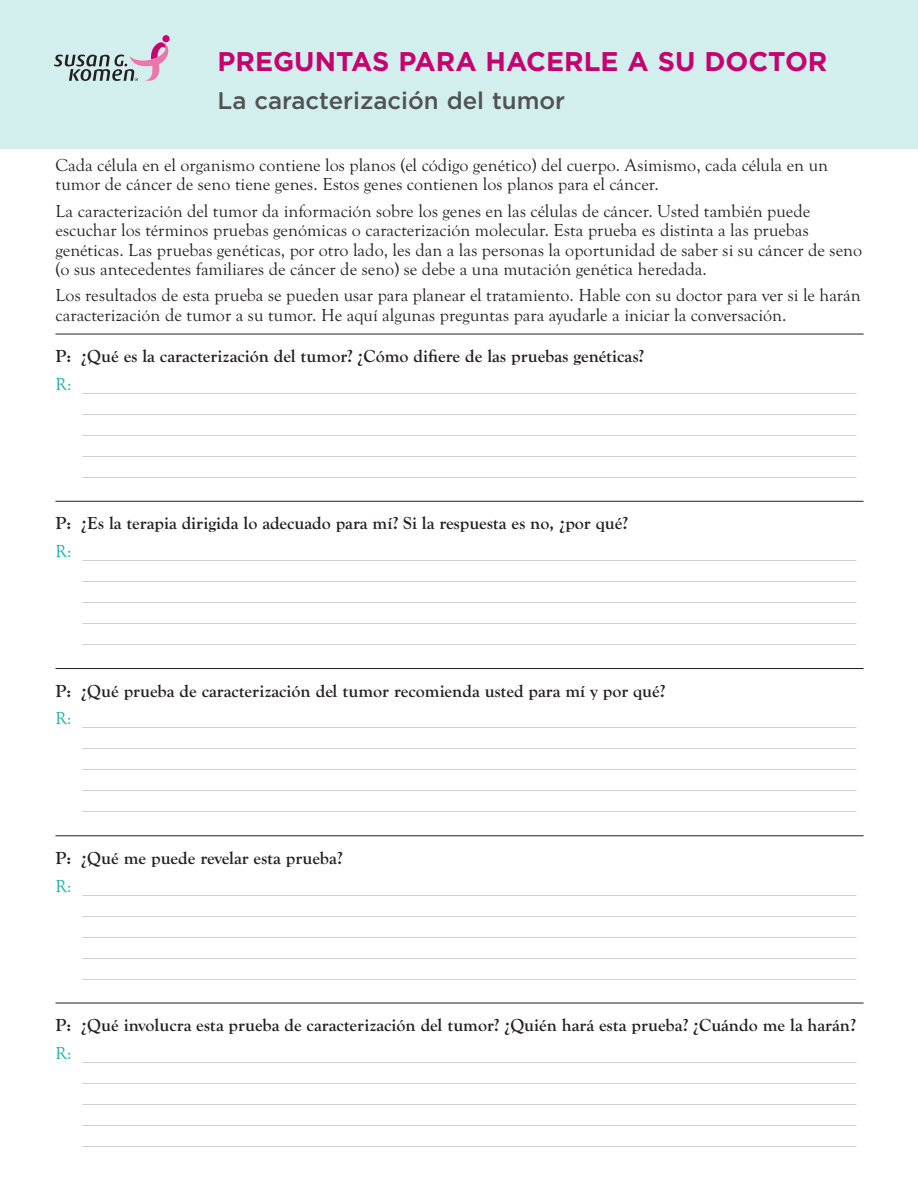
<style>
.page{position:relative;width:918px;height:1188px;background:#fff}
.page>*{position:absolute;margin:0;border:0;box-sizing:border-box;transform-origin:0 0}
.t1{font:700 27px "Gotham";color:#c60170}
.N_title{font:500 24px "Gotham";color:#515353}
.N_question{font:18px "Times New Roman";color:#bfbebe}
.t2{font:18px/19.5px "Goudy Old Sty";color:#231f20}
.N_question-2{font:700 18px "Goudy Old Sty";color:#231f20}
.s1{font-family:"Goudy Old Sty";color:#1fafa4}
</style>
<div class="page">
<hr style="left:56px;top:334px;width:808px;height:1px;background:#231f20">
<hr style="left:56px;top:501px;width:808px;height:1px;background:#231f20">
<hr style="left:56px;top:668px;width:808px;height:1px;background:#231f20">
<hr style="left:56px;top:835px;width:808px;height:1px;background:#231f20">
<hr style="left:56px;top:1003px;width:808px;height:1px;background:#231f20">
<div style="left:0;top:0;width:918px;height:149px;background:#d3efed"></div>
<svg style="left:54px;top:35px;width:116px;height:46px"></svg>
<p class="t1" style="left:218px;top:46px;width:611px">PREGUNTAS PARA HACERLE A SU DOCTOR</p>
<p class="N_title" style="left:218px;top:87px;width:349px">La caracterización del tumor</p>
<p class="t2" style="left:56px;top:156px;width:774px">Cada célula en el organismo contiene los planos (el código genético) del cuerpo. Asimismo, cada célula en un tumor de cáncer de seno tiene genes. Estos genes contienen los planos para el cáncer.</p>
<p class="t2" style="left:56px;top:201px;width:808px">La caracterización del tumor da información sobre los genes en las células de cáncer. Usted también puede escuchar los términos pruebas genómicas o caracterización molecular. Esta prueba es distinta a las pruebas genéticas. Las pruebas genéticas, por otro lado, les dan a las personas la oportunidad de saber si su cáncer de seno (o sus antecedentes familiares de cáncer de seno) se debe a una mutación genética heredada.</p>
<p class="t2" style="left:56px;top:286px;width:807px">Los resultados de esta prueba se pueden usar para planear el tratamiento. Hable con su doctor para ver si le harán caracterización de tumor a su tumor. He aquí algunas preguntas para ayudarle a iniciar la conversación.</p>
<p class="N_question-2" style="left:56px;top:346px;width:590px">P: ¿Qué es la caracterización del tumor? ¿Cómo difiere de las pruebas genéticas?</p>
<p class="N_question" style="left:56px;top:371px;width:802px"><span class="s1">R:</span> ______________________________________________________________________________________</p>
<p class="N_question" style="left:82px;top:392px;width:775px">______________________________________________________________________________________</p>
<p class="N_question" style="left:82px;top:413px;width:775px">______________________________________________________________________________________</p>
<p class="N_question" style="left:82px;top:434px;width:775px">______________________________________________________________________________________</p>
<p class="N_question" style="left:82px;top:455px;width:775px">______________________________________________________________________________________</p>
<p class="N_question-2" style="left:56px;top:513px;width:574px">P: ¿Es la terapia dirigida lo adecuado para mí? Si la respuesta es no, ¿por qué?</p>
<p class="N_question" style="left:56px;top:538px;width:802px"><span class="s1">R:</span> ______________________________________________________________________________________</p>
<p class="N_question" style="left:82px;top:559px;width:775px">______________________________________________________________________________________</p>
<p class="N_question" style="left:82px;top:580px;width:775px">______________________________________________________________________________________</p>
<p class="N_question" style="left:82px;top:601px;width:775px">______________________________________________________________________________________</p>
<p class="N_question" style="left:82px;top:622px;width:775px">______________________________________________________________________________________</p>
<p class="N_question-2" style="left:56px;top:681px;width:612px">P: ¿Qué prueba de caracterización del tumor recomienda usted para mí y por qué?</p>
<p class="N_question" style="left:56px;top:706px;width:802px"><span class="s1">R:</span> ______________________________________________________________________________________</p>
<p class="N_question" style="left:82px;top:727px;width:775px">______________________________________________________________________________________</p>
<p class="N_question" style="left:82px;top:748px;width:775px">______________________________________________________________________________________</p>
<p class="N_question" style="left:82px;top:769px;width:775px">______________________________________________________________________________________</p>
<p class="N_question" style="left:82px;top:790px;width:775px">______________________________________________________________________________________</p>
<p class="N_question-2" style="left:56px;top:848px;width:289px">P: ¿Qué me puede revelar esta prueba?</p>
<p class="N_question" style="left:56px;top:873px;width:802px"><span class="s1">R:</span> ______________________________________________________________________________________</p>
<p class="N_question" style="left:82px;top:894px;width:775px">______________________________________________________________________________________</p>
<p class="N_question" style="left:82px;top:915px;width:775px">______________________________________________________________________________________</p>
<p class="N_question" style="left:82px;top:936px;width:775px">______________________________________________________________________________________</p>
<p class="N_question" style="left:82px;top:957px;width:775px">______________________________________________________________________________________</p>
<p class="N_question-2" style="left:56px;top:1015px;width:802px">P: ¿Qué involucra esta prueba de caracterización del tumor? ¿Quién hará esta prueba? ¿Cuándo me la harán?</p>
<p class="N_question" style="left:56px;top:1040px;width:802px"><span class="s1">R:</span> ______________________________________________________________________________________</p>
<p class="N_question" style="left:82px;top:1061px;width:775px">______________________________________________________________________________________</p>
<p class="N_question" style="left:82px;top:1082px;width:775px">______________________________________________________________________________________</p>
<p class="N_question" style="left:82px;top:1103px;width:775px">______________________________________________________________________________________</p>
<p class="N_question" style="left:82px;top:1124px;width:775px">______________________________________________________________________________________</p>
</div>
